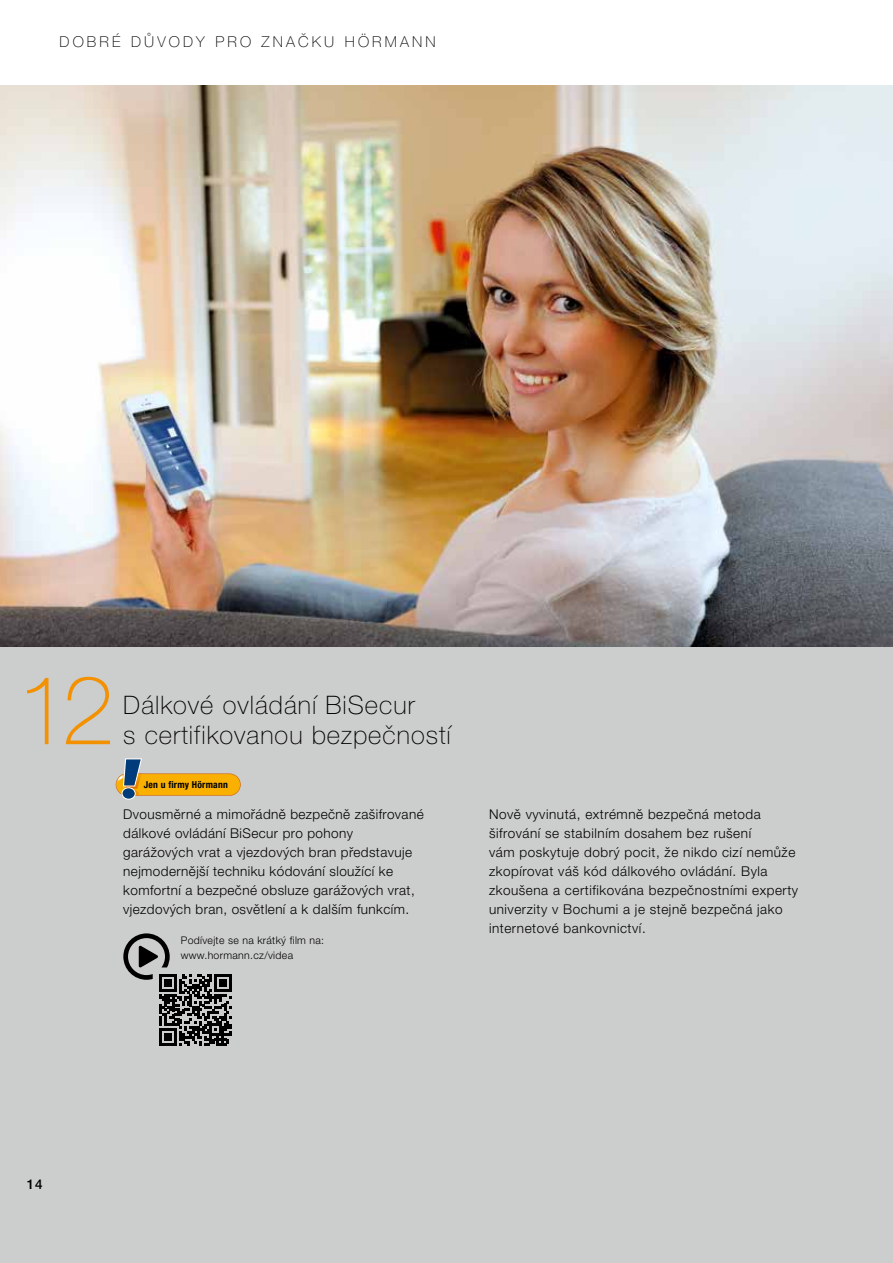
<style>
.page{position:relative;width:893px;height:1263px;background:#fff}
.page>*{position:absolute;margin:0;border:0;box-sizing:border-box;transform-origin:0 0}
.t1{font:100 96px "Hoermann Helvetica Neue";color:#f39100}
.t2{font:100 25.5px/29.7px "Hoermann Helvetica Neue";letter-spacing:.04em;color:#000}
.t3{font:100 15px "Hoermann Helvetica Neue";letter-spacing:.21em;color:#000}
.t4{font:300 13.5px/19.2px "Hoermann Helvetica Neue";letter-spacing:.04em;color:#000}
.t5{font:500 13.5px "Hoermann Helvetica Neue";color:#000}
.t6{font:300 10.5px/14.9px "Hoermann Helvetica Neue";letter-spacing:.03em;color:#000}
.t7{font:700 condensed 9.6px "Hoermann Helvetica Neue";letter-spacing:.02em;color:#000}
</style>
<div class="page">
<div style="left:0;top:646px;width:893px;height:617px;background:#cccdcd"></div>
<img style="left:0;top:85px;width:893px;height:561px">
<svg style="left:116px;top:758px;width:125px;height:42px"></svg>
<svg style="left:123px;top:933px;width:109px;height:113px"></svg>
<p class="t3" style="left:60px;top:31px;width:378px">DOBRÉ DŮVODY PRO ZNAČKU HÖRMANN</p>
<h1 class="t1" style="left:17px;top:642px;width:100px">12</h1>
<h2 class="t2" style="left:123px;top:689px;width:329px">Dálkové ovládání BiSecur<br>s certifikovanou bezpečností</h2>
<p class="t7" style="left:144px;top:778px;width:86px">Jen u firmy Hörmann</p>
<p class="t4" style="left:123px;top:803px;width:302px">Dvousměrné a mimořádně bezpečně zašifrované dálkové ovládání BiSecur pro pohony garážových vrat a vjezdových bran představuje nejmodernější techniku kódování sloužící ke komfortní a bezpečné obsluze garážových vrat, vjezdových bran, osvětlení a k dalším funkcím.</p>
<p class="t6" style="left:181px;top:932px;width:145px">Podívejte se na krátký film na: www.hormann.cz/videa</p>
<p class="t4" style="left:489px;top:803px;width:311px">Nově vyvinutá, extrémně bezpečná metoda šifrování se stabilním dosahem bez rušení<br>vám poskytuje dobrý pocit, že nikdo cizí nemůže zkopírovat váš kód dálkového ovládání. Byla zkoušena a certifikována bezpečnostními experty univerzity v Bochumi a je stejně bezpečná jako internetové bankovnictví.</p>
<p class="t5" style="left:27px;top:1174px;width:17px">14</p>
</div>
